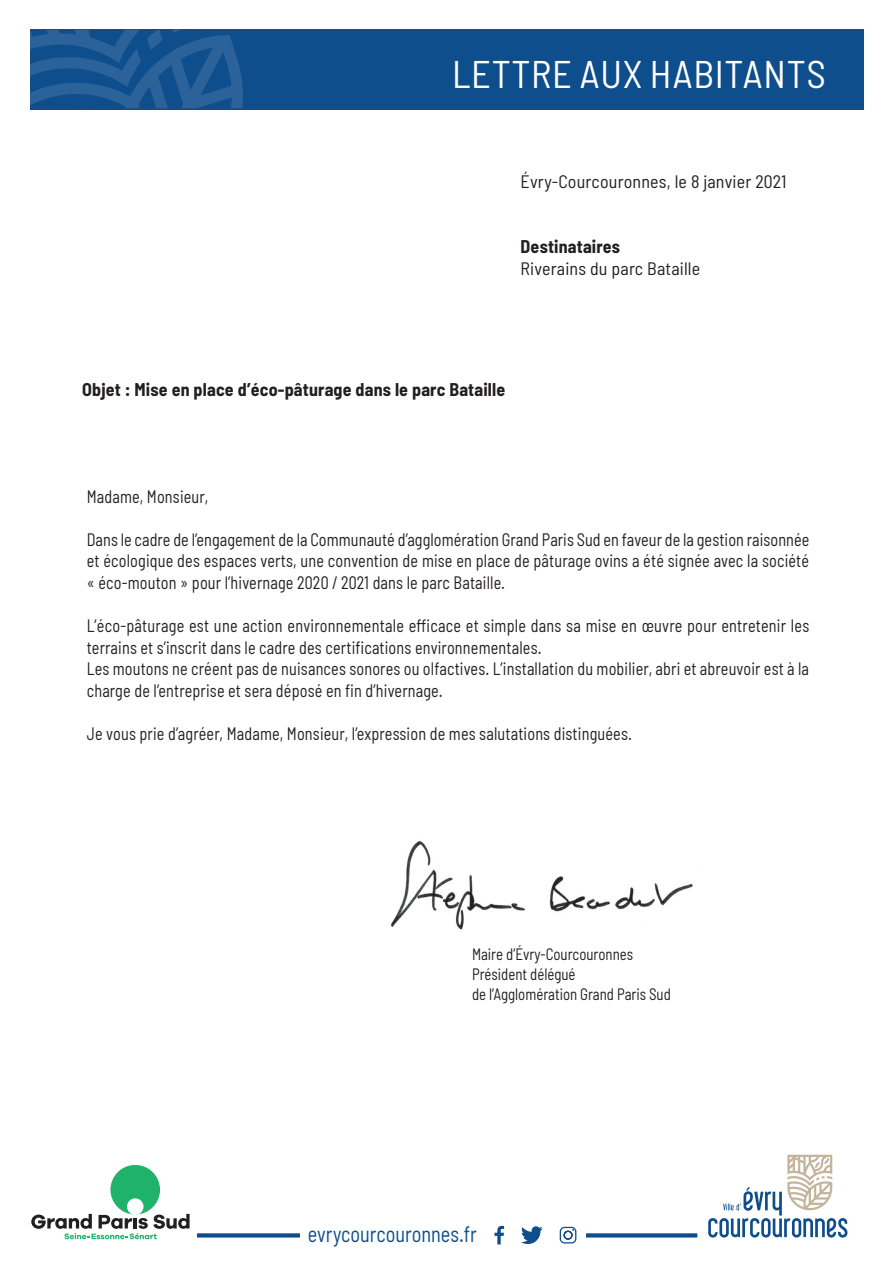
<style>
.page{position:relative;width:893px;height:1263px;background:#fff}
.page>*{position:absolute;margin:0;border:0;box-sizing:border-box;transform-origin:0 0}
.t1{font:semi-condensed 38.55px "Barlow";letter-spacing:.015em;color:#fff}
.subtitle{font:semi-condensed 22.5px "Barlow";color:#0f4e8c;scale:.9 1}
.subtitle-2{font:semi-condensed 18px/21.6px "Barlow";letter-spacing:.01em;color:#231f20;scale:.9 1}
.t2{font:700 semi-condensed 18px "Barlow";letter-spacing:.01em;color:#231f20}
.subtitle-3{font:semi-condensed 18px "Barlow";letter-spacing:.01em;color:#231f20}
.subtitle-4{font:semi-condensed 16.5px "Barlow";color:#231f20;scale:.9 1}
</style>
<div class="page">
<img style="left:390px;top:841px;width:303px;height:89px">
<div style="left:30px;top:29px;width:833px;height:81px;background:#0f4e8c"></div>
<svg style="left:30px;top:29px;width:213px;height:79px"></svg>
<svg style="left:197px;top:1233px;width:500px;height:4px"></svg>
<div style="left:300px;top:1220px;width:286px;height:32px;background:#fff"></div>
<svg style="left:708px;top:1155px;width:139px;height:82px"></svg>
<svg style="left:560px;top:1227px;width:16px;height:16px"></svg>
<svg style="left:494px;top:1226px;width:10px;height:18px"></svg>
<svg style="left:521px;top:1226px;width:22px;height:18px"></svg>
<div style="left:110px;top:1165px;width:50px;height:49px;background:#1eb26a;border-radius:50%"></div>
<div style="left:127px;top:1198px;width:17px;height:17px;background:#fff;border-radius:50%"></div>
<svg style="left:31px;top:1214px;width:159px;height:25px"></svg>
<p class="t1" style="left:452px;top:50px;width:375px">LETTRE AUX HABITANTS</p>
<p class="subtitle-3" style="left:521px;top:170px;width:267px">Évry-Courcouronnes, le 8 janvier 2021</p>
<p class="t2" style="left:521px;top:235px;width:101px">Destinataires</p>
<p class="subtitle-3" style="left:521px;top:257px;width:181px">Riverains du parc Bataille</p>
<p class="t2" style="left:82px;top:378px;width:425px">Objet : Mise en place d’éco-pâturage dans le parc Bataille</p>
<p class="subtitle-2" style="left:87px;top:485px;width:137px">Madame, Monsieur,</p>
<p class="subtitle-2" style="left:87px;top:528px;width:805px;text-align:justify">Dans le cadre de l’engagement de la Communauté d’agglomération Grand Paris Sud en faveur de la gestion raisonnée et écologique des espaces verts, une convention de mise en place de pâturage ovins a été signée avec la société « éco-mouton » pour l’hivernage 2020 / 2021 dans le parc Bataille.</p>
<p class="subtitle-2" style="left:87px;top:614px;width:804px">L’éco-pâturage est une action environnementale efficace et simple dans sa mise en œuvre pour entretenir les terrains et s’inscrit dans le cadre des certifications environnementales.</p>
<p class="subtitle-2" style="left:87px;top:658px;width:804px">Les moutons ne créent pas de nuisances sonores ou olfactives. L’installation du mobilier, abri et abreuvoir est à la charge de l’entreprise et sera déposé en fin d’hivernage.</p>
<p class="subtitle-2" style="left:87px;top:722px;width:607px">Je vous prie d’agréer, Madame, Monsieur, l’expression de mes salutations distinguées.</p>
<p class="subtitle-4" style="left:472px;top:944px;width:181px">Maire d’Évry-Courcouronnes</p>
<p class="subtitle-4" style="left:472px;top:964px;width:117px">Président délégué</p>
<p class="subtitle-4" style="left:472px;top:984px;width:222px">de l’Agglomération Grand Paris Sud</p>
<p class="subtitle" style="left:308px;top:1220px;width:189px">evrycourcouronnes.fr</p>
</div>
